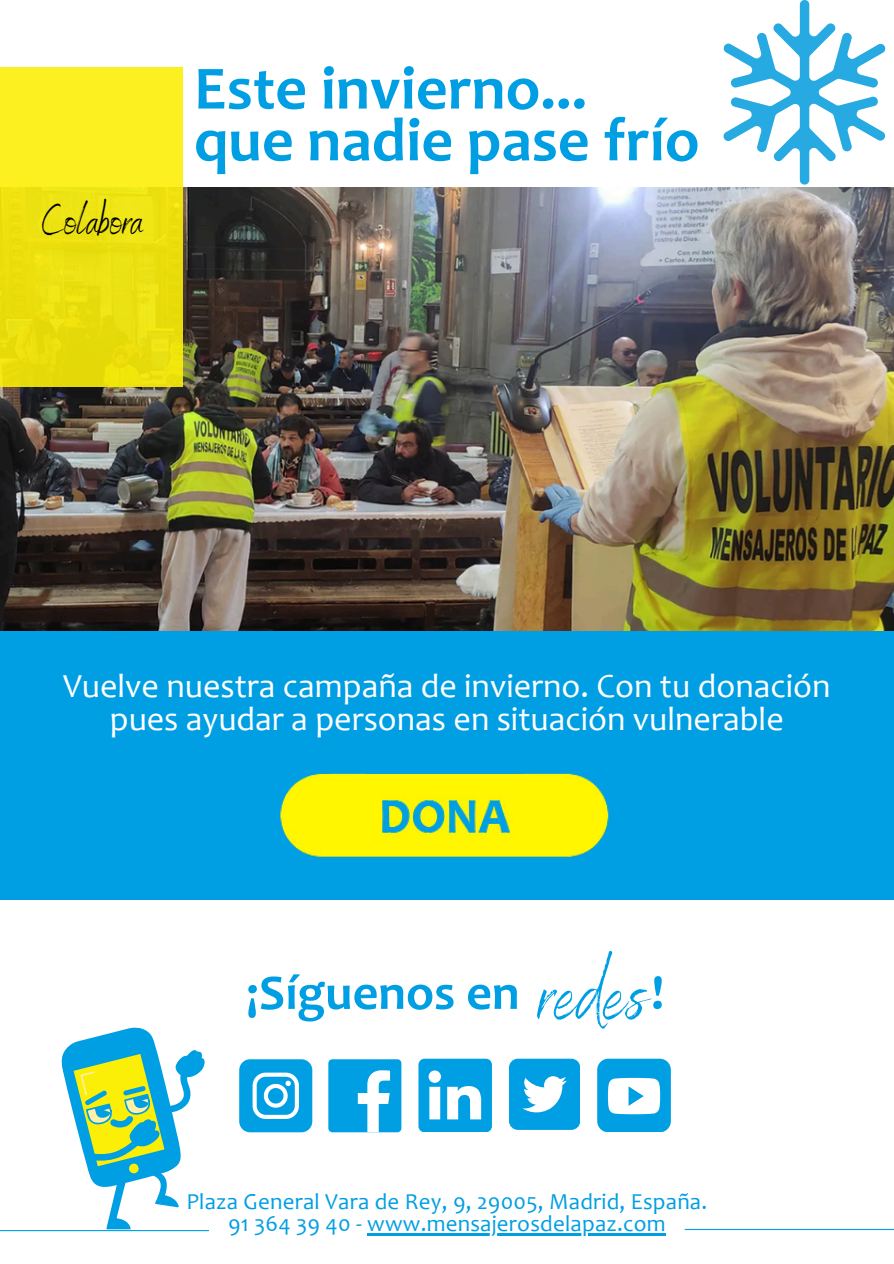
<style>
.page{position:relative;width:894px;height:1264px;background:#fff}
.page>*{position:absolute;margin:0;border:0;box-sizing:border-box;transform-origin:0 0}
.t1{font:78px "Benedict";color:#009fe3}
.t2{font:700 61.95px/51.8px "Candara";color:#009fe3}
.t3{font:700 50.1px "Candara";color:#009fe3}
.t4{font:42px "Benedict";color:#000}
.t5{font:33.9px/33.6px "Candara";color:#fff;text-align:center}
.t6{font:22.95px "Candara";letter-spacing:.01em;color:#009fe3}
</style>
<div class="page">
<div style="left:328px;top:1059px;width:73px;height:73px;background:#009fe3;border-radius:4px"></div>
<svg style="left:358px;top:1070px;width:32px;height:62px"></svg>
<svg style="left:239px;top:1059px;width:73px;height:73px"></svg>
<svg style="left:418px;top:1058px;width:73px;height:73px"></svg>
<div style="left:509px;top:1058px;width:70px;height:71px;background:#009fe3;border-radius:9px"></div>
<svg style="left:522px;top:1076px;width:44px;height:36px"></svg>
<div style="left:597px;top:1058px;width:73px;height:73px;background:#009fe3;border-radius:11px"></div>
<svg style="left:607px;top:1077px;width:53px;height:37px;background:#d6effa"></svg>
<hr style="left:367px;top:1233px;width:298px;height:2px;background:#009fe3">
<hr style="left:684px;top:1228px;width:209px;height:1px;background:#009fe3">
<hr style="left:0;top:1229px;width:209px;height:2px;background:#009fe3">
<svg style="left:61px;top:1027px;width:144px;height:202px"></svg>
<img style="left:0;top:187px;width:893px;height:444px">
<div style="left:0;top:68px;width:183px;height:319px;background:linear-gradient(to right,#f1e515,#f2e716)"></div>
<svg style="left:723px;top:0;width:162px;height:184px"></svg>
<div style="left:0;top:631px;width:893px;height:268px;background:#009fe3"></div>
<img style="left:280px;top:773px;width:329px;height:84px">
<h5 class="t4" style="left:42px;top:194px;width:103px">Colabora</h5>
<p class="t2" style="left:194px;top:69px;width:507px">Este invierno... que nadie pase frío</p>
<h1 class="t5" style="left:63px;top:672px;width:768px">Vuelve nuestra campaña de invierno. Con tu donación pues ayudar a personas en situación vulnerable</h1>
<p class="t1" style="left:538px;top:944px;width:110px">redes</p>
<p class="t3" style="left:246px;top:972px;width:275px">¡Síguenos en</p>
<p class="t3" style="left:651px;top:972px;width:14px">!</p>
<h2 class="t6" style="left:186px;top:1192px;width:522px">Plaza General Vara de Rey, 9, 29005, Madrid, España.</h2>
<p class="t6" style="left:228px;top:1214px;width:439px">91 364 39 40 - www.mensajerosdelapaz.com</p>
</div>
